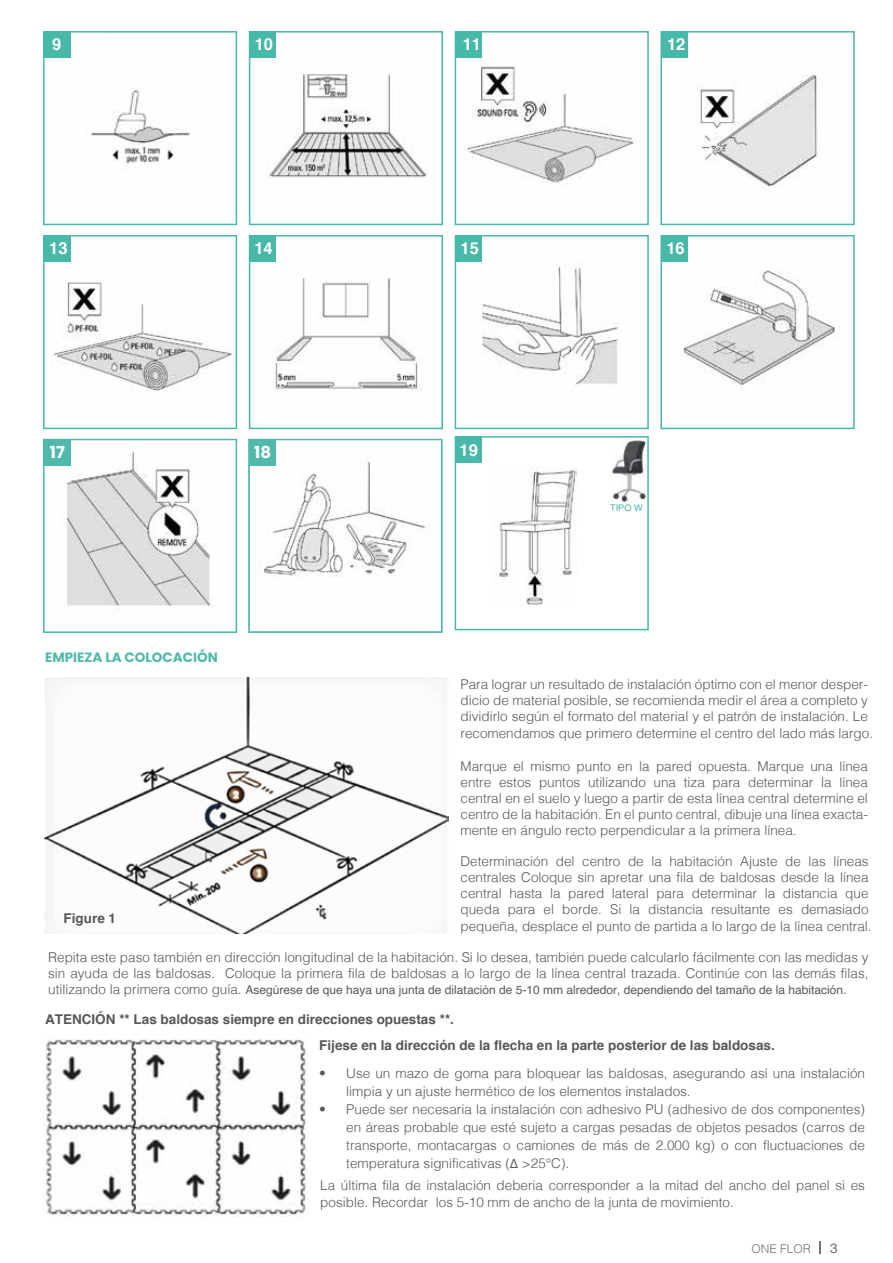
<style>
.page{position:relative;width:893px;height:1263px;background:#fff}
.page>*{position:absolute;margin:0;border:0;box-sizing:border-box;transform-origin:0 0}
.t1{font:700 16.5px "Helvetica";color:#fff}
.t2{font:700 16.5px "Poppins";color:#fff}
.t3{font:300 13.5px/16.2px "Helvetica";color:#575756}
.t4{font:700 13.5px/26px "Helvetica";color:#575756}
.t5{font:700 13.5px "Poppins";color:#50b9aa}
.t6{font:13.5px "Helvetica";color:#767172}
.t7{font:12px "Helvetica";color:#575756}
.t8{font:300 12px "Helvetica";color:#767172}
.t9{font:9.15px "Helvetica";color:#48b8a8}
.s1{font-weight:300;font-size:13.5px}
.s2{font-family:"Myriad Pro";font-weight:400}
</style>
<div class="page">
<svg style="left:819px;top:1241px;width:1px;height:13px"></svg>
<img style="left:70px;top:34px;width:121px;height:136px">
<div style="left:43px;top:31px;width:194px;height:194px;border:2px solid #48b8a8"></div>
<div style="left:44px;top:31px;width:26px;height:27px;background:#48b8a8"></div>
<img style="left:268px;top:74px;width:162px;height:104px">
<div style="left:249px;top:31px;width:194px;height:194px;border:2px solid #48b8a8"></div>
<div style="left:250px;top:31px;width:26px;height:27px;background:#48b8a8"></div>
<img style="left:467px;top:66px;width:169px;height:120px">
<div style="left:455px;top:31px;width:194px;height:194px;border:2px solid #48b8a8"></div>
<div style="left:455px;top:31px;width:27px;height:27px;background:#48b8a8"></div>
<img style="left:696px;top:74px;width:122px;height:113px">
<div style="left:660px;top:31px;width:195px;height:194px;border:2px solid #48b8a8"></div>
<div style="left:661px;top:31px;width:27px;height:27px;background:#48b8a8"></div>
<img style="left:52px;top:238px;width:181px;height:153px">
<div style="left:43px;top:235px;width:194px;height:194px;border:2px solid #48b8a8"></div>
<div style="left:44px;top:235px;width:26px;height:27px;background:#48b8a8"></div>
<img style="left:275px;top:278px;width:147px;height:113px">
<div style="left:249px;top:235px;width:194px;height:194px;border:2px solid #48b8a8"></div>
<div style="left:250px;top:235px;width:26px;height:27px;background:#48b8a8"></div>
<img style="left:481px;top:266px;width:139px;height:119px">
<div style="left:455px;top:235px;width:194px;height:194px;border:2px solid #48b8a8"></div>
<div style="left:455px;top:235px;width:27px;height:27px;background:#48b8a8"></div>
<img style="left:681px;top:270px;width:159px;height:120px">
<div style="left:660px;top:235px;width:195px;height:194px;border:2px solid #48b8a8"></div>
<div style="left:661px;top:235px;width:27px;height:27px;background:#48b8a8"></div>
<img style="left:496px;top:467px;width:81px;height:138px">
<div style="left:455px;top:436px;width:194px;height:194px;border:2px solid #48b8a8"></div>
<div style="left:455px;top:437px;width:27px;height:26px;background:#48b8a8"></div>
<img style="left:612px;top:439px;width:34px;height:62px">
<img style="left:44px;top:677px;width:404px;height:256px">
<img style="left:66px;top:442px;width:147px;height:167px">
<div style="left:43px;top:439px;width:194px;height:194px;border:2px solid #48b8a8"></div>
<div style="left:44px;top:439px;width:26px;height:27px;background:#50b9aa"></div>
<img style="left:261px;top:461px;width:168px;height:117px">
<div style="left:249px;top:439px;width:193px;height:193px;border:1px solid #50b9aa"></div>
<div style="left:249px;top:439px;width:27px;height:27px;background:#50b9aa"></div>
<img style="left:44px;top:1038px;width:264px;height:179px">
<p class="t1" style="left:52px;top:31px;width:11px">9</p>
<p class="t1" style="left:255px;top:31px;width:20px">10</p>
<p class="t1" style="left:463px;top:31px;width:20px">11</p>
<p class="t1" style="left:667px;top:31px;width:20px">12</p>
<p class="t1" style="left:49px;top:235px;width:20px">13</p>
<p class="t1" style="left:254px;top:235px;width:20px">14</p>
<p class="t1" style="left:460px;top:235px;width:20px">15</p>
<p class="t1" style="left:666px;top:235px;width:20px">16</p>
<p class="t2" style="left:50px;top:443px;width:17px">17</p>
<p class="t2" style="left:254px;top:443px;width:18px">18</p>
<p class="t5" style="left:45px;top:649px;width:174px">EMPIEZA LA COLOCACIÓN</p>
<p class="t1" style="left:460px;top:436px;width:20px">19</p>
<p class="t9" style="left:610px;top:501px;width:34px">TIPO W</p>
<p class="t3" style="left:460px;top:676px;width:414px">Para lograr un resultado de instalación óptimo con el menor desper&shy;dicio de material posible, se recomienda medir el área a completo y dividirlo según el formato del material y el patrón de instalación. Le recomendamos que primero determine el centro del lado más largo.</p>
<p class="t3" style="left:460px;top:757px;width:409px;text-align:justify">Marque el mismo punto en la pared opuesta. Marque una línea entre estos puntos utilizando una tiza para determinar la línea central en el suelo y luego a partir de esta línea central determine el centro de la habitación. En el punto central, dibuje una línea exacta&shy;mente en ángulo recto perpendicular a la primera línea.</p>
<p class="t3" style="left:460px;top:853px;width:413px">Determinación del centro de la habitación Ajuste de las líneas centrales Coloque sin apretar una fila de baldosas desde la línea central hasta la pared lateral para determinar la distancia que queda para el borde. Si la distancia resultante es demasiado pequeña, desplace el punto de partida a lo largo de la línea central.</p>
<p class="t3" style="left:48px;top:948px;width:822px">Repita este paso también en dirección longitudinal de la habitación. Si lo desea, también puede calcularlo fácilmente con las medidas y sin ayuda de las baldosas. Coloque la primera fila de baldosas a lo largo de la línea central trazada. Continúe con las demás filas,</p>
<p class="t7" style="left:48px;top:980px;width:800px"><span class="s1">utilizando la primera como guía.</span> Asegúrese de que haya una junta de dilatación de 5-10 mm alrededor, dependiendo del tamaño de la habitación.</p>
<p class="t4" style="left:64px;top:906px;width:54px">Figure 1</p>
<p class="t4" style="left:319px;top:1007px;width:457px;text-indent:-274px">ATENCIÓN ** Las baldosas siempre en direcciones opuestas **.<br>Fijese en la dirección de la flecha en la parte posterior de las baldosas.</p>
<p class="t3" style="left:346px;top:1064px;width:520px;line-height:18px;text-indent:-27px">• Use un mazo de goma para bloquear las baldosas, asegurando así una instalación limpia y un ajuste hermético de los elementos instalados.</p>
<p class="t3" style="left:346px;top:1100px;width:520px;line-height:18px;text-align:justify;text-indent:-27px">• Puede ser necesaria la instalación con adhesivo PU (adhesivo de dos componentes) en áreas probable que esté sujeto a cargas pesadas de objetos pesados (carros de transporte, montacargas o camiones de más de 2.000 kg) o con fluctuaciones de temperatura significativas (<span class="s2">Δ</span> &gt;25°C).</p>
<p class="t3" style="left:320px;top:1177px;width:546px">La última fila de instalación deberia corresponder a la mitad del ancho del panel si es posible. Recordar los 5-10 mm de ancho de la junta de movimiento.</p>
<p class="t8" style="left:751px;top:1241px;width:61px">ONE FLOR</p>
<p class="t6" style="left:830px;top:1238px;width:9px">3</p>
</div>
